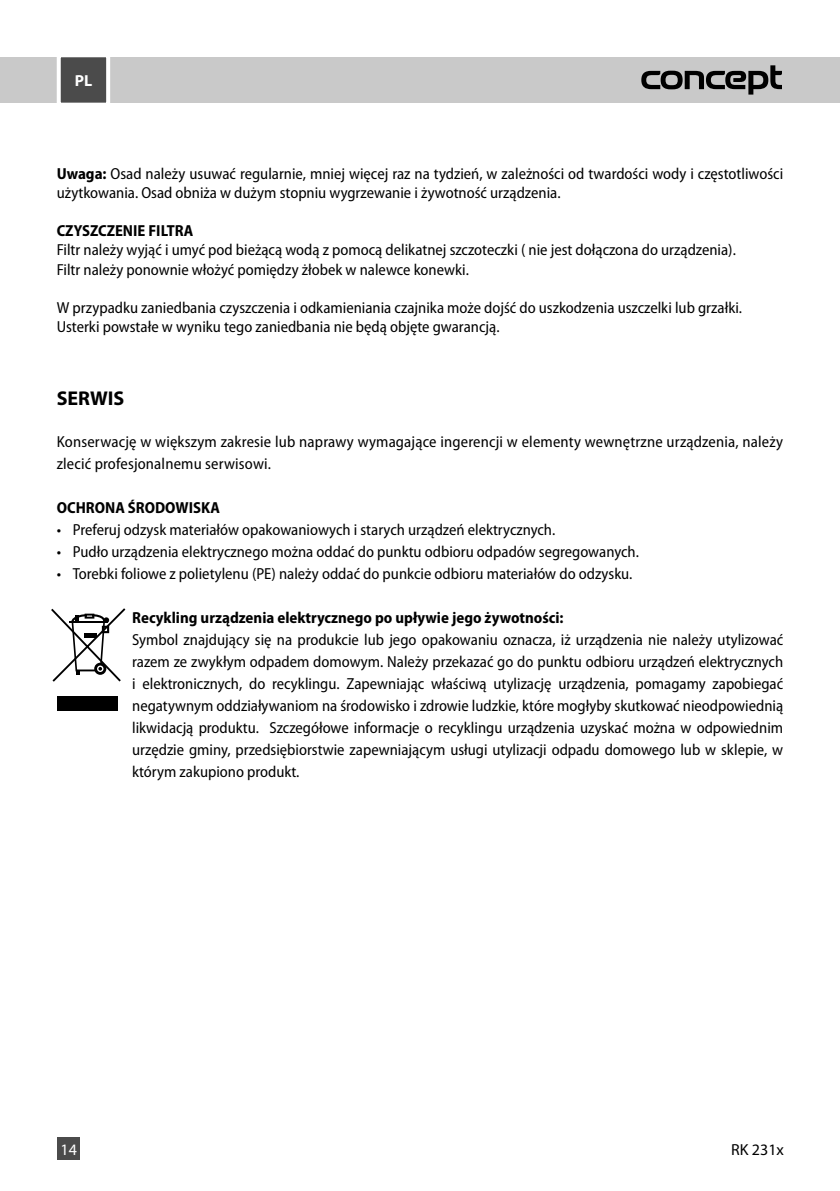
<style>
.page{position:relative;width:840px;height:1191px;background:#fff}
.page>*{position:absolute;margin:0;border:0;box-sizing:border-box;transform-origin:0 0}
.t1{font:700 20px "Myriad Pro";color:#000}
.t2{font:semi-condensed 16px/22px "Myriad Pro";color:#000}
.t3{font:700 semi-condensed 16px "Myriad Pro";color:#000}
.t4{font:16px "Myriad Pro";color:#000}
.t5{font:16px "Myriad Pro";color:#fff}
.t6{font:700 16px "Myriad Pro";color:#fff}
.s1{font-weight:700}
</style>
<div class="page">
<div style="left:0;top:57px;width:839px;height:46px;background:#c9c9c9"></div>
<svg style="left:641px;top:65px;width:140px;height:30px"></svg>
<svg style="left:56px;top:57px;width:54px;height:46px;background:#686868"></svg>
<div style="left:57px;top:1137px;width:23px;height:23px;background:#4b4b4b"></div>
<div style="left:58px;top:696px;width:60px;height:15px;background:#000"></div>
<svg style="left:51px;top:608px;width:74px;height:74px"></svg>
<div style="left:85px;top:613px;width:9px;height:5px;border:2px solid #000"></div>
<p class="t6" style="left:75px;top:70px;width:19px">PL</p>
<p class="t2" style="left:57px;top:164px;width:727px;line-height:19.2px"><span class="s1">Uwaga:</span> Osad należy usuwać regularnie, mniej więcej raz na tydzień, w zależności od twardości wody i częstotliwości użytkowania. Osad obniża w dużym stopniu wygrzewanie i żywotność urządzenia.</p>
<p class="t3" style="left:57px;top:222px;width:138px">CZYSZCZENIE FILTRA</p>
<p class="t2" style="left:57px;top:241px;width:680px;line-height:19.2px">Filtr należy wyjąć i umyć pod bieżącą wodą z pomocą delikatnej szczoteczki ( nie jest dołączona do urządzenia).<br>Filtr należy ponownie włożyć pomiędzy żłobek w nalewce konewki.</p>
<p class="t2" style="left:57px;top:298px;width:686px;line-height:19.2px">W przypadku zaniedbania czyszczenia i odkamieniania czajnika może dojść do uszkodzenia uszczelki lub grzałki.<br>Usterki powstałe w wyniku tego zaniedbania nie będą objęte gwarancją.</p>
<p class="t1" style="left:57px;top:386px;width:69px">SERWIS</p>
<p class="t2" style="left:57px;top:431px;width:727px">Konserwację w większym zakresie lub naprawy wymagające ingerencji w elementy wewnętrzne urządzenia, należy zlecić profesjonalnemu serwisowi.</p>
<p class="t3" style="left:57px;top:498px;width:165px">OCHRONA ŚRODOWISKA</p>
<p class="t2" style="left:57px;top:519px;width:500px">• Preferuj odzysk materiałów opakowaniowych i starych urządzeń elektrycznych.</p>
<p class="t2" style="left:57px;top:541px;width:583px">• Pudło urządzenia elektrycznego można oddać do punktu odbioru odpadów segregowanych.</p>
<p class="t2" style="left:57px;top:563px;width:577px">• Torebki foliowe z polietylenu (PE) należy oddać do punkcie odbioru materiałów do odzysku.</p>
<p class="t3" style="left:132px;top:608px;width:433px">Recykling urządzenia elektrycznego po upływie jego żywotności:</p>
<p class="t2" style="left:132px;top:629px;width:652px;text-align:justify">Symbol znajdujący się na produkcie lub jego opakowaniu oznacza, iż urządzenia nie należy utylizować razem ze zwykłym odpadem domowym. Należy przekazać go do punktu odbioru urządzeń elektrycznych i elektronicznych, do recyklingu. Zapewniając właściwą utylizację urządzenia, pomagamy zapobiegać negatywnym oddziaływaniom na środowisko i zdrowie ludzkie, które mogłyby skutkować nieodpowiednią likwidacją produktu. Szczegółowe informacje o recyklingu urządzenia uzyskać można w odpowiednim urzędzie gminy, przedsiębiorstwie zapewniającym usługi utylizacji odpadu domowego lub w sklepie, w którym zakupiono produkt.</p>
<p class="t5" style="left:54px;top:1136px;width:18px">12</p>
<p class="t4" style="left:738px;top:1136px;width:52px">RK2270</p>
<p class="t5" style="left:61px;top:1139px;width:18px">14</p>
<p class="t4" style="left:730px;top:1139px;width:54px">RK 231x</p>
</div>
